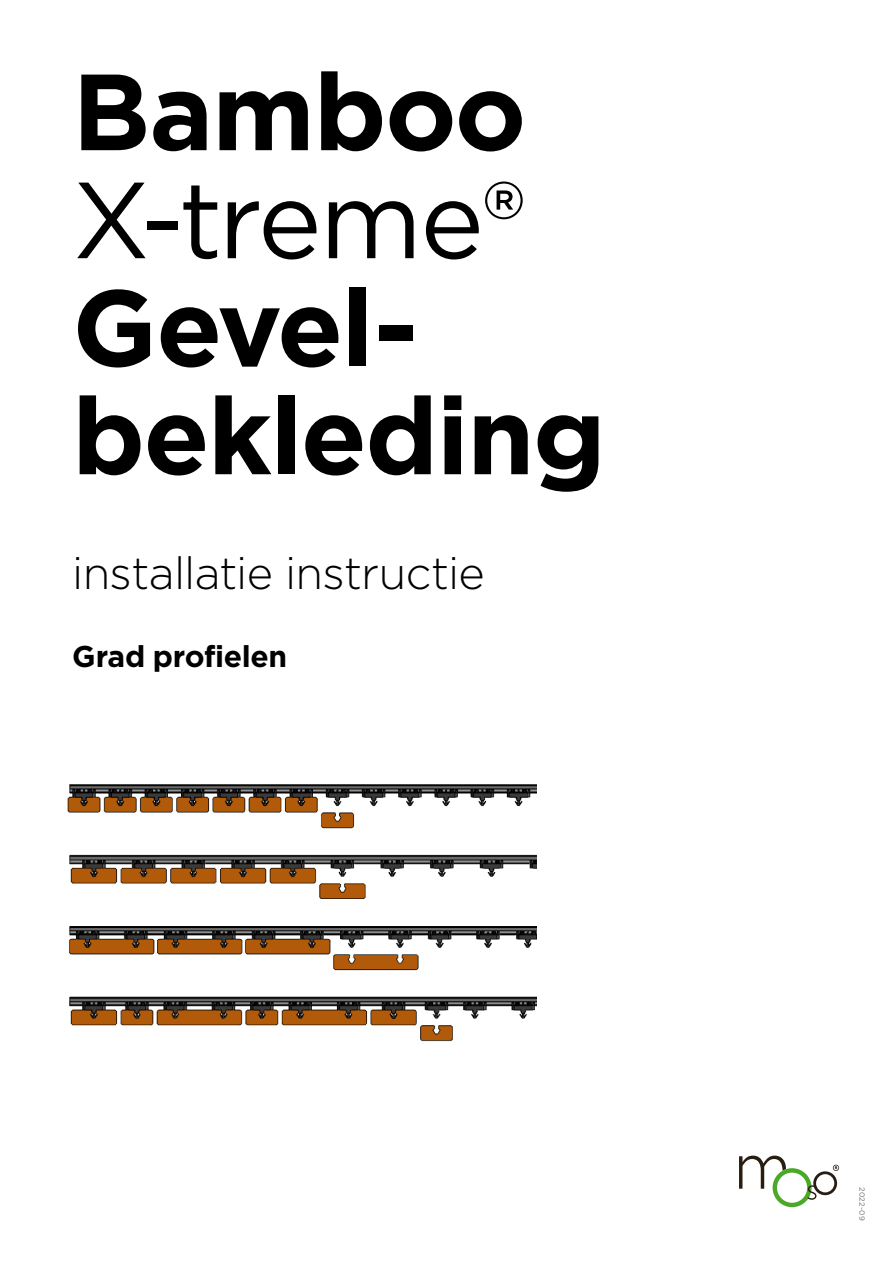
<style>
.page{position:relative;width:893px;height:1263px;background:#fff}
.page>*{position:absolute;margin:0;border:0;box-sizing:border-box;transform-origin:0 0}
.t1{font:700 108px/108px "Gotham";letter-spacing:-.015em;color:#000}
.t2{font:108px "Gotham";letter-spacing:-.03em;color:#000}
.t3{font:300 45px "Gotham";letter-spacing:-.015em;color:#000}
.t4{font:700 30px "Gotham";letter-spacing:-.015em;color:#000}
.t5{font:7.5px "Gotham";letter-spacing:.03em;color:#707172}
</style>
<div class="page">
<img style="left:67px;top:784px;width:470px;height:258px">
<svg style="left:739px;top:1155px;width:100px;height:52px"></svg>
<h1 class="t1" style="left:72px;top:57px;width:456px">Bamboo</h1>
<h1 class="t2" style="left:72px;top:151px;width:455px">X-treme®</h1>
<h1 class="t1" style="left:72px;top:273px;width:535px">Gevel&shy;bekleding</h1>
<p class="t3" style="left:72px;top:544px;width:414px">installatie instructie</p>
<p class="t4" style="left:72px;top:636px;width:216px">Grad profielen</p>
<p class="t5" style="left:867px;top:1187px;width:35px;rotate:90deg">2022-09</p>
</div>
